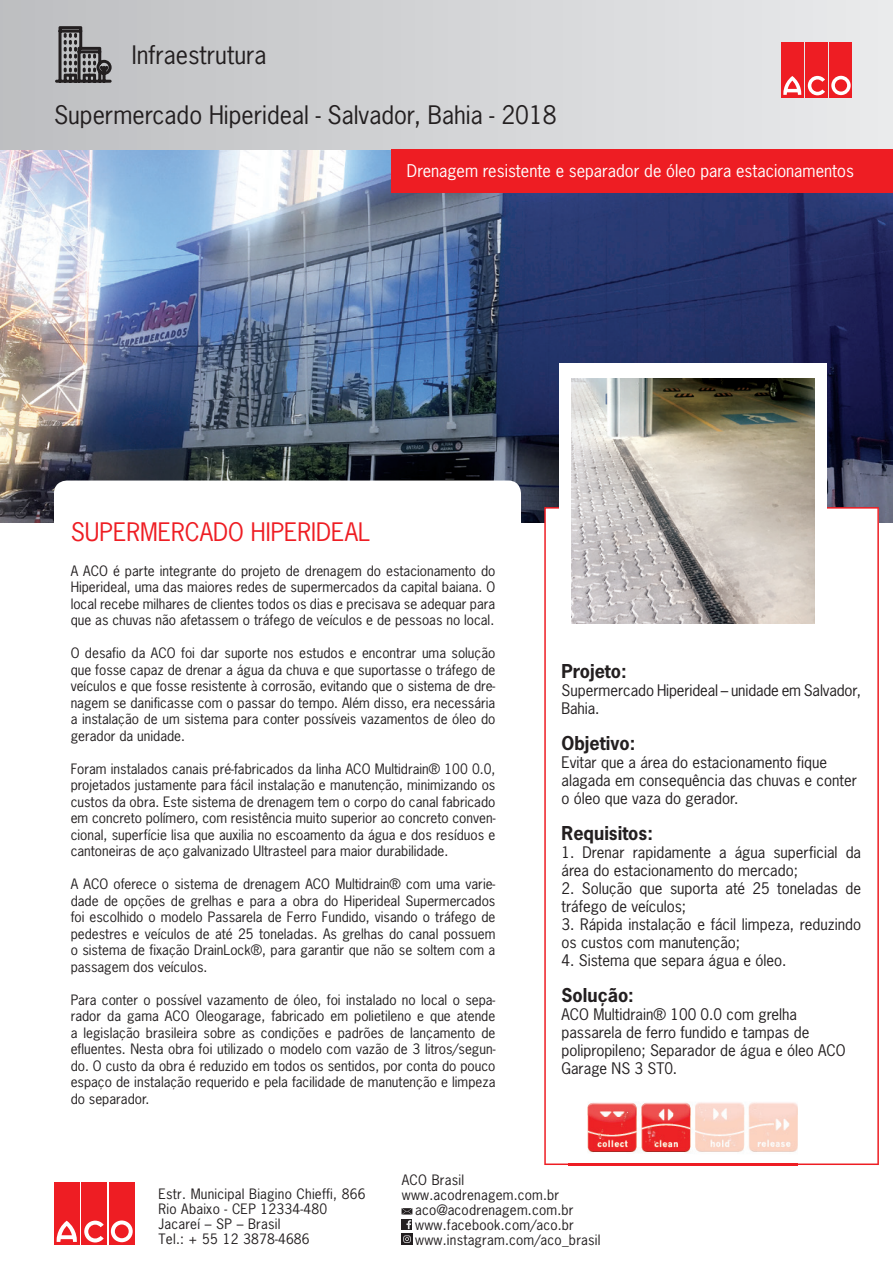
<style>
.page{position:relative;width:893px;height:1263px;background:#fff}
.page>*{position:absolute;margin:0;border:0;box-sizing:border-box;transform-origin:0 0}
.t1{font:24px "News Gothic";color:#231f20}
.t2{font:24px "News Gothic";color:#ee1d23}
.t3{font:700 18px "News Gothic";color:#231f20}
.t4{font:16.5px "News Gothic";color:#fff}
.t5{font:15px/18px "News Gothic";color:#231f20}
.t6{font:13.5px/16.5px "News Gothic";color:#231f20;text-align:justify}
</style>
<div class="page">
<img style="left:0;top:150px;width:893px;height:373px">
<div style="left:0;top:0;width:893px;height:150px;background:linear-gradient(to right,#bdbec0,#e9eaec)"></div>
<div style="left:54px;top:480px;width:467px;height:164px;background:#fff;border-radius:13px"></div>
<svg style="left:544px;top:507px;width:335px;height:658px"></svg>
<div style="left:391px;top:150px;width:502px;height:43px;background:#ee1d23"></div>
<div style="left:54px;top:1182px;width:26px;height:63px;background:#ee1d23"></div>
<div style="left:81px;top:1182px;width:26px;height:63px;background:#ee1d23"></div>
<div style="left:109px;top:1182px;width:26px;height:63px;background:#ee1d23"></div>
<svg style="left:111px;top:1220px;width:22px;height:22px"></svg>
<svg style="left:84px;top:1220px;width:20px;height:22px"></svg>
<svg style="left:56px;top:1221px;width:21px;height:21px"></svg>
<div style="left:781px;top:42px;width:23px;height:55px;background:#ee1d23"></div>
<div style="left:805px;top:42px;width:23px;height:55px;background:#ee1d23"></div>
<div style="left:830px;top:42px;width:22px;height:55px;background:#ee1d23"></div>
<svg style="left:831px;top:76px;width:20px;height:19px"></svg>
<svg style="left:808px;top:76px;width:17px;height:19px"></svg>
<svg style="left:783px;top:76px;width:19px;height:19px"></svg>
<div style="left:402px;top:1219px;width:10px;height:10px;background:#231f20"></div>
<svg style="left:406px;top:1220px;width:5px;height:9px"></svg>
<svg style="left:402px;top:1208px;width:10px;height:6px"></svg>
<img style="left:569px;top:1083px;width:228px;height:83px">
<div style="left:797px;top:1097px;width:42px;height:62px;background:#fff"></div>
<img style="left:693px;top:1097px;width:104px;height:62px">
<div style="left:401px;top:1233px;width:12px;height:12px;background:#231f20"></div>
<svg style="left:403px;top:1235px;width:8px;height:8px"></svg>
<div style="left:559px;top:364px;width:268px;height:287px;background:#fff"></div>
<img style="left:572px;top:378px;width:243px;height:245px">
<svg style="left:55px;top:26px;width:57px;height:57px;background:#7c7b7d"></svg>
<h1 class="t1" style="left:132px;top:40px;width:136px">Infraestrutura</h1>
<h1 class="t1" style="left:54px;top:100px;width:504px">Supermercado Hiperideal - Salvador, Bahia - 2018</h1>
<p class="t4" style="left:407px;top:160px;width:448px">Drenagem resistente e separador de óleo para estacionamentos</p>
<h1 class="t2" style="left:71px;top:517px;width:301px">SUPERMERCADO HIPERIDEAL</h1>
<p class="t6" style="left:71px;top:562px;width:426px">A ACO é parte integrante do projeto de drenagem do estacionamento do Hiperideal, uma das maiores redes de supermercados da capital baiana. O local recebe milhares de clientes todos os dias e precisava se adequar para que as chuvas não afetassem o tráfego de veículos e de pessoas no local.</p>
<p class="t6" style="left:71px;top:645px;width:426px">O desafio da ACO foi dar suporte nos estudos e encontrar uma solução que fosse capaz de drenar a água da chuva e que suportasse o tráfego de veículos e que fosse resistente à corrosão, evitando que o sistema de dre&shy;nagem se danificasse com o passar do tempo. Além disso, era necessária a instalação de um sistema para conter possíveis vazamentos de óleo do gerador da unidade.</p>
<p class="t6" style="left:71px;top:760px;width:426px">Foram instalados canais pré-fabricados da linha ACO Multidrain® 100 0.0, projetados justamente para fácil instalação e manutenção, minimizando os custos da obra. Este sistema de drenagem tem o corpo do canal fabricado em concreto polímero, com resistência muito superior ao concreto conven&shy;cional, superfície lisa que auxilia no escoamento da água e dos resíduos e cantoneiras de aço galvanizado Ultrasteel para maior durabilidade.</p>
<p class="t6" style="left:71px;top:876px;width:426px">A ACO oferece o sistema de drenagem ACO Multidrain® com uma varie&shy;dade de opções de grelhas e para a obra do Hiperideal Supermercados foi escolhido o modelo Passarela de Ferro Fundido, visando o tráfego de pedestres e veículos de até 25 toneladas. As grelhas do canal possuem o sistema de fixação DrainLock®, para garantir que não se soltem com a passagem dos veículos.</p>
<p class="t6" style="left:71px;top:991px;width:426px">Para conter o possível vazamento de óleo, foi instalado no local o sepa&shy;rador da gama ACO Oleogarage, fabricado em polietileno e que atende a legislação brasileira sobre as condições e padrões de lançamento de efluentes. Nesta obra foi utilizado o modelo com vazão de 3 litros/segun&shy;do. O custo da obra é reduzido em todos os sentidos, por conta do pouco espaço de instalação requerido e pela facilidade de manutenção e limpeza do separador.</p>
<h2 class="t3" style="left:561px;top:659px;width:67px">Projeto:</h2>
<p class="t5" style="left:561px;top:681px;width:301px">Supermercado Hiperideal – unidade em Salvador,<br>Bahia.</p>
<h2 class="t3" style="left:561px;top:731px;width:75px">Objetivo:</h2>
<p class="t5" style="left:561px;top:753px;width:297px">Evitar que a área do estacionamento fique alagada em consequência das chuvas e conter o óleo que vaza do gerador.</p>
<h2 class="t3" style="left:561px;top:821px;width:93px">Requisitos:</h2>
<p class="t5" style="left:561px;top:843px;width:301px">1. Drenar rapidamente a água superficial da área do estacionamento do mercado;</p>
<p class="t5" style="left:561px;top:879px;width:301px">2. Solução que suporta até 25 toneladas de tráfego de veículos;</p>
<p class="t5" style="left:561px;top:915px;width:301px">3. Rápida instalação e fácil limpeza, reduzindo os custos com manutenção;</p>
<p class="t5" style="left:561px;top:951px;width:227px">4. Sistema que separa água e óleo.</p>
<h2 class="t3" style="left:561px;top:983px;width:74px">Solução:</h2>
<p class="t5" style="left:561px;top:1005px;width:286px">ACO Multidrain® 100 0.0 com grelha passarela de ferro fundido e tampas de polipropileno; Separador de água e óleo ACO<br>Garage NS 3 ST0.</p>
<p class="t6" style="left:159px;top:1186px;width:208px;line-height:15px;text-align:left">Estr. Municipal Biagino Chieffi, 866<br>Rio Abaixo - CEP 12334-480<br>Jacareí – SP – Brasil<br>Tel.: + 55 12 3878-4686</p>
<p class="t6" style="left:402px;top:1171px;width:64px">ACO Brasil</p>
<p class="t6" style="left:402px;top:1186px;width:159px">www.acodrenagem.com.br</p>
<p class="t6" style="left:415px;top:1201px;width:160px">aco@acodrenagem.com.br</p>
<p class="t6" style="left:415px;top:1216px;width:160px">www.facebook.com/aco.br</p>
<p class="t6" style="left:415px;top:1231px;width:187px">www.instagram.com/aco_brasil</p>
</div>
